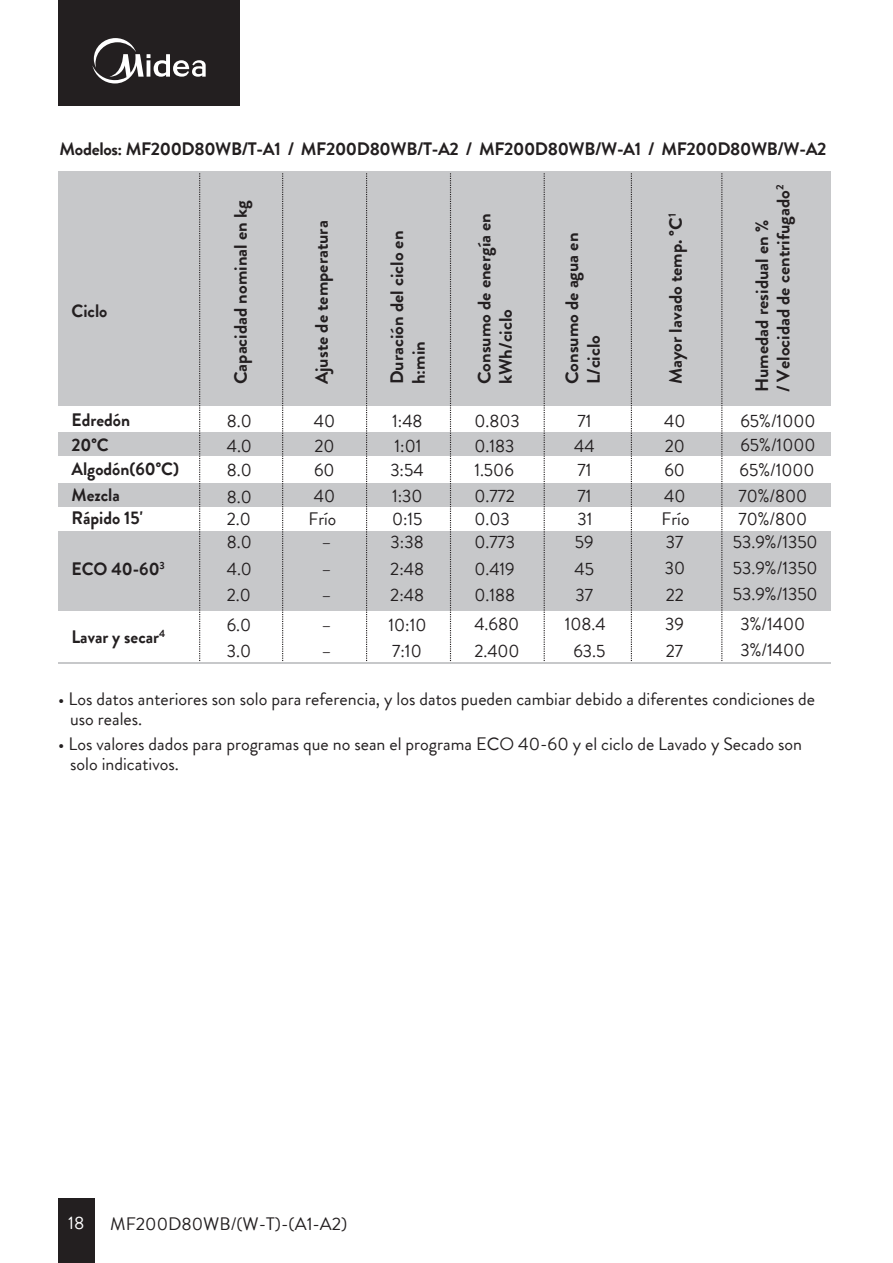
<style>
.page{position:relative;width:893px;height:1263px;background:#fff}
.page>*{position:absolute;margin:0;border:0;box-sizing:border-box;transform-origin:0 0}
.t1{font:18px/23px "Brandon Grotesque";color:#231f20}
.t2{font:700 18px/21.6px "Brandon Grotesque";color:#231f20}
.t3{font:700 18px "Brandon Grotesque";letter-spacing:-.02em;color:#231f20}
.t4{font:18px "Brandon Grotesque";color:#fff}
</style>
<div class="page">
<div style="left:58px;top:0;width:182px;height:106px;background:#231f20"></div>
<svg style="left:92px;top:38px;width:114px;height:45px"></svg>
<div style="left:58px;top:1198px;width:36px;height:65px;background:#231f20"></div>
<div style="left:58px;top:171px;width:773px;height:234px;background:#c7c8ca"></div>
<div style="left:58px;top:432px;width:773px;height:24px;background:#c7c8ca"></div>
<div style="left:58px;top:483px;width:773px;height:24px;background:#c7c8ca"></div>
<div style="left:58px;top:531px;width:773px;height:79px;background:#c7c8ca"></div>
<svg style="left:199px;top:173px;width:1px;height:488px"></svg>
<svg style="left:282px;top:173px;width:1px;height:488px"></svg>
<svg style="left:366px;top:173px;width:1px;height:488px"></svg>
<svg style="left:450px;top:173px;width:1px;height:488px"></svg>
<svg style="left:544px;top:173px;width:1px;height:488px"></svg>
<svg style="left:631px;top:173px;width:1px;height:488px"></svg>
<svg style="left:721px;top:173px;width:1px;height:488px"></svg>
<hr style="left:58px;top:662px;width:773px;height:1px;background:#c7c8ca">
<p class="t3" style="left:60px;top:137px;width:768px">Modelos: MF200D80WB/T-A1 / MF200D80WB/T-A2 / MF200D80WB/W-A1 / MF200D80WB/W-A2</p>
<p class="t2" style="left:71px;top:300px;width:38px">Ciclo</p>
<p class="t2" style="left:230px;top:384px;width:185px;rotate:-90deg">Capacidad nominal en kg</p>
<p class="t2" style="left:311px;top:384px;width:166px;rotate:-90deg">Ajuste de temperatura</p>
<p class="t2" style="left:386px;top:384px;width:155px;rotate:-90deg">Duración del ciclo en h:min</p>
<p class="t2" style="left:474px;top:384px;width:173px;rotate:-90deg">Consumo de energía en kWh/ciclo</p>
<p class="t2" style="left:561px;top:384px;width:153px;rotate:-90deg">Consumo de agua en<br>L/ciclo</p>
<p class="t2" style="left:665px;top:384px;width:173px;rotate:-90deg">Mayor lavado temp. °C<sup>1</sup></p>
<p class="t2" style="left:751px;top:392px;width:209px;rotate:-90deg">Humedad residual en %<br>/ Velocidad de centrifugado<sup>2</sup></p>
<p class="t2" style="left:71px;top:409px;width:60px">Edredón</p>
<p class="t1" style="left:227px;top:410px;width:26px">8.0</p>
<p class="t1" style="left:314px;top:410px;width:23px">40</p>
<p class="t1" style="left:392px;top:410px;width:32px">1:48</p>
<p class="t1" style="left:474px;top:410px;width:47px">0.803</p>
<p class="t1" style="left:578px;top:410px;width:15px">71</p>
<p class="t1" style="left:664px;top:410px;width:23px">40</p>
<p class="t1" style="left:740px;top:409px;width:76px">65%/1000</p>
<p class="t2" style="left:71px;top:432px;width:109px;line-height:24.5px">20°C<br>Algodón(60°C)</p>
<p class="t2" style="left:71px;top:484px;width:73px;line-height:23px">Mezcla<br>Rápido 15'</p>
<p class="t2" style="left:71px;top:559px;width:95px">ECO 40-60<sup>3</sup></p>
<p class="t1" style="left:740px;top:433px;width:77px;line-height:24.5px">65%/1000<br>65%/1000</p>
<p class="t1" style="left:733px;top:485px;width:86px;text-align:center">70%/800<br>70%/800<br>53.9%/1350</p>
<p class="t1" style="left:733px;top:555px;width:86px;line-height:26.2px">53.9%/1350<br>53.9%/1350</p>
<p class="t1" style="left:740px;top:611px;width:66px;line-height:26.2px">3%/1400<br>3%/1400</p>
<p class="t1" style="left:664px;top:433px;width:22px;line-height:24.5px">20<br>60</p>
<p class="t1" style="left:661px;top:485px;width:29px">40<br>Frío<br>37</p>
<p class="t1" style="left:665px;top:555px;width:22px;line-height:26.2px">30<br>22</p>
<p class="t1" style="left:665px;top:611px;width:20px;line-height:26.2px">39<br>27</p>
<p class="t1" style="left:574px;top:433px;width:22px;line-height:24.5px">44<br>71</p>
<p class="t1" style="left:575px;top:485px;width:20px">71<br>31<br>59</p>
<p class="t1" style="left:575px;top:555px;width:21px;line-height:26.2px">45<br>37</p>
<p class="t1" style="left:565px;top:611px;width:42px;line-height:26.2px;text-align:center">108.4<br>63.5</p>
<p class="t1" style="left:474px;top:433px;width:41px;line-height:24.5px">0.183<br>1.506</p>
<p class="t1" style="left:474px;top:485px;width:42px">0.772<br>0.03<br>0.773</p>
<p class="t1" style="left:474px;top:555px;width:42px;line-height:26.2px">0.419<br>0.188</p>
<p class="t1" style="left:474px;top:611px;width:47px;line-height:26.2px">4.680<br>2.400</p>
<p class="t1" style="left:390px;top:434px;width:35px;line-height:24.5px">1:01<br>3:54</p>
<p class="t1" style="left:391px;top:485px;width:35px;text-align:justify">1:30<br>0:15<br>3:38</p>
<p class="t1" style="left:390px;top:555px;width:35px;line-height:26.2px">2:48<br>2:48</p>
<p class="t1" style="left:388px;top:611px;width:39px;line-height:26.2px">10:10<br>7:10</p>
<p class="t1" style="left:314px;top:434px;width:22px;line-height:24.5px">20<br>60</p>
<p class="t1" style="left:308px;top:485px;width:29px;text-align:center">40<br>Frío –</p>
<p class="t1" style="left:321px;top:556px;width:12px;line-height:26.2px">– –</p>
<p class="t1" style="left:321px;top:611px;width:12px;line-height:26.2px">– –</p>
<p class="t1" style="left:227px;top:434px;width:27px;line-height:24.5px">4.0<br>8.0</p>
<p class="t1" style="left:227px;top:485px;width:26px;text-align:justify">8.0<br>2.0<br>8.0</p>
<p class="t1" style="left:227px;top:556px;width:27px;line-height:26.2px">4.0<br>2.0</p>
<p class="t1" style="left:227px;top:611px;width:26px;line-height:26.2px">6.0<br>3.0</p>
<p class="t2" style="left:71px;top:626px;width:95px">Lavar y secar<sup>4</sup></p>
<p class="t1" style="left:70px;top:690px;width:746px;line-height:19.5px;text-indent:-12px">• Los datos anteriores son solo para referencia, y los datos pueden cambiar debido a diferentes condiciones de uso reales.</p>
<p class="t1" style="left:70px;top:735px;width:733px;line-height:19.5px;text-indent:-12px">• Los valores dados para programas que no sean el programa ECO 40-60 y el ciclo de Lavado y Secado son solo indicativos.</p>
<p class="t4" style="left:68px;top:1211px;width:18px">18</p>
<p class="t1" style="left:110px;top:1212px;width:239px">MF200D80WB/(W-T)-(A1-A2)</p>
</div>
